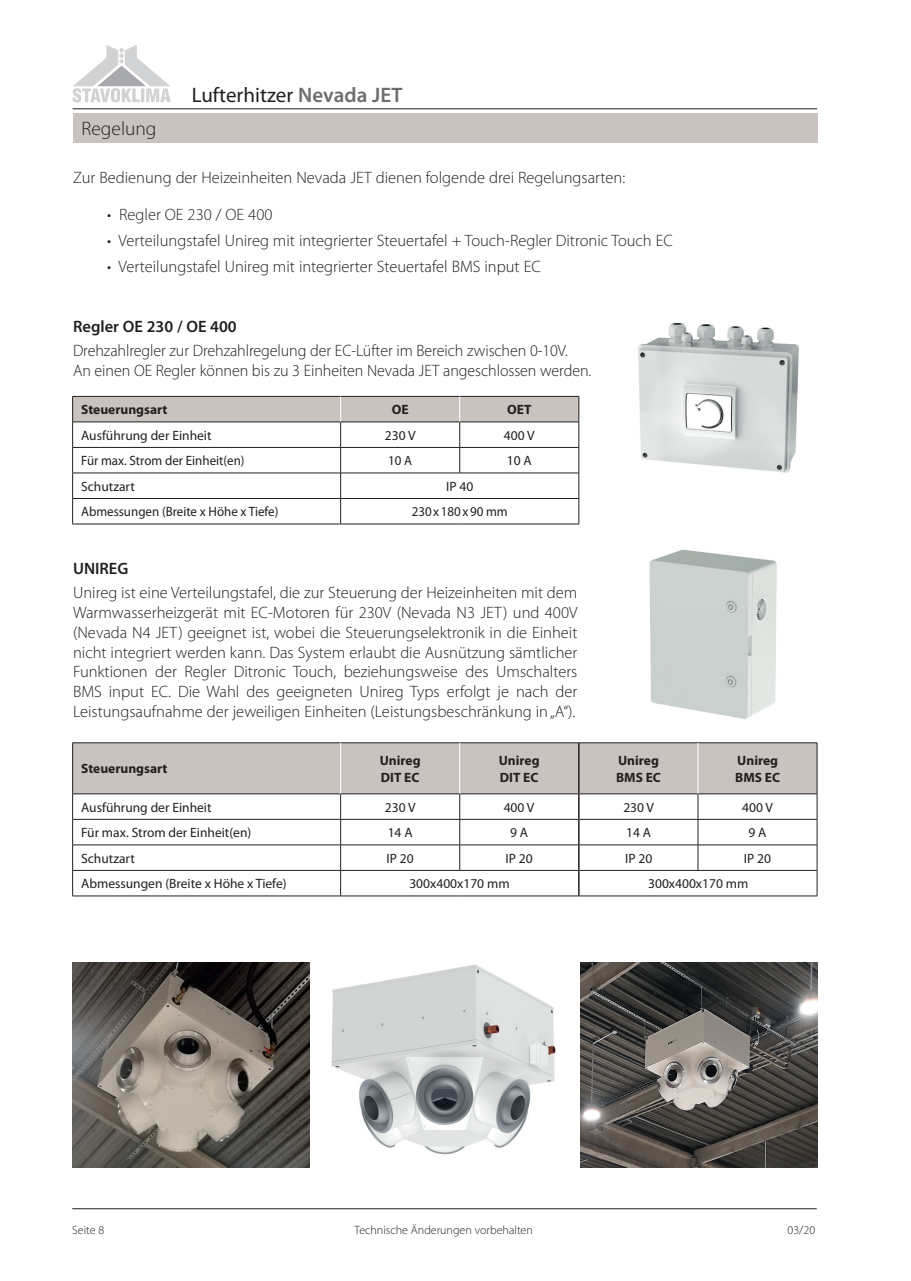
<style>
.page{position:relative;width:911px;height:1281px;background:#fff}
.page>*{position:absolute;margin:0;border:0;box-sizing:border-box;transform-origin:0 0}
.t1{font:21px "Myriad Pro";color:#231f20}
.t2{font:300 19.5px "Myriad Pro";color:#231f20}
.t3{font:300 16.5px/19.8px "Myriad Pro";color:#231f20}
.t4{font:600 16.5px "Myriad Pro";color:#231f20}
.t5{font:13.5px "Myriad Pro";color:#231f20}
.t6{font:700 13.5px/16.2px "Myriad Pro";color:#231f20}
.t7{font:13.5px "Myriad Pro";color:#231f20;scale:.96 1}
.t8{font:300 12px "Myriad Pro";color:#231f20}
.s1{font-weight:600;color:#6c6d70}
</style>
<div class="page">
<hr style="left:72px;top:1208px;width:744px;height:1px;background:#231f20">
<hr style="left:73px;top:108px;width:744px;height:1px;background:#231f20">
<svg style="left:73px;top:45px;width:97px;height:57px"></svg>
<div style="left:73px;top:113px;width:744px;height:30px;background:#cac2bf"></div>
<hr style="left:72px;top:742px;width:268px;height:1px;background:#231f20">
<hr style="left:340px;top:742px;width:120px;height:1px;background:#231f20">
<hr style="left:460px;top:742px;width:119px;height:1px;background:#231f20">
<hr style="left:579px;top:742px;width:119px;height:1px;background:#231f20">
<hr style="left:698px;top:742px;width:119px;height:1px;background:#231f20">
<hr style="left:72px;top:895px;width:268px;height:1px;background:#231f20">
<hr style="left:340px;top:895px;width:120px;height:1px;background:#231f20">
<hr style="left:460px;top:895px;width:119px;height:1px;background:#231f20">
<hr style="left:579px;top:895px;width:119px;height:1px;background:#231f20">
<hr style="left:698px;top:895px;width:119px;height:1px;background:#231f20">
<svg style="left:72px;top:743px;width:745px;height:152px"></svg>
<hr style="left:578px;top:743px;width:1px;height:51px;background:#231f20">
<hr style="left:816px;top:743px;width:1px;height:50px;background:#231f20">
<img style="left:638px;top:323px;width:161px;height:150px">
<img style="left:649px;top:549px;width:128px;height:170px">
<img style="left:73px;top:962px;width:236px;height:205px">
<img style="left:331px;top:964px;width:225px;height:191px">
<img style="left:580px;top:962px;width:237px;height:205px">
<hr style="left:72px;top:524px;width:268px;height:1px;background:#231f20">
<hr style="left:340px;top:524px;width:120px;height:1px;background:#231f20">
<hr style="left:460px;top:524px;width:119px;height:1px;background:#231f20">
<svg style="left:72px;top:396px;width:507px;height:128px"></svg>
<p class="t1" style="left:192px;top:82px;width:212px">Lufterhitzer <span class="s1">Nevada JET</span></p>
<p class="t2" style="left:81px;top:118px;width:77px">Regelung</p>
<p class="t3" style="left:73px;top:168px;width:554px">Zur Bedienung der Heizeinheiten Nevada JET dienen folgende drei Regelungsarten:</p>
<p class="t3" style="left:107px;top:204px;width:167px">• Regler OE 230 / OE 400</p>
<p class="t3" style="left:107px;top:231px;width:567px">• Verteilungstafel Unireg mit integrierter Steuertafel + Touch-Regler Ditronic Touch EC</p>
<p class="t3" style="left:107px;top:257px;width:435px">• Verteilungstafel Unireg mit integrierter Steuertafel BMS input EC</p>
<p class="t4" style="left:73px;top:316px;width:165px">Regler OE 230 / OE 400</p>
<p class="t3" style="left:73px;top:341px;width:520px">Drehzahlregler zur Drehzahlregelung der EC-Lüfter im Bereich zwischen 0-10V.<br>An einen OE Regler können bis zu 3 Einheiten Nevada JET angeschlossen werden.</p>
<p class="t6" style="left:81px;top:401px;width:88px">Steuerungsart</p>
<p class="t6" style="left:392px;top:401px;width:18px">OE</p>
<p class="t6" style="left:507px;top:401px;width:26px">OET</p>
<p class="t5" style="left:81px;top:427px;width:132px">Ausführung der Einheit</p>
<p class="t5" style="left:385px;top:427px;width:32px">230 V</p>
<p class="t5" style="left:504px;top:427px;width:32px">400 V</p>
<p class="t7" style="left:81px;top:452px;width:172px">Für max. Strom der Einheit(en)</p>
<p class="t7" style="left:388px;top:452px;width:26px">10 A</p>
<p class="t5" style="left:507px;top:452px;width:26px">10 A</p>
<p class="t5" style="left:81px;top:478px;width:55px">Schutzart</p>
<p class="t5" style="left:446px;top:478px;width:29px">IP 40</p>
<p class="t7" style="left:81px;top:503px;width:207px">Abmessungen (Breite x Höhe x Tiefe)</p>
<p class="t7" style="left:412px;top:503px;width:102px">230 x 180 x 90 mm</p>
<p class="t4" style="left:73px;top:558px;width:57px">UNIREG</p>
<p class="t3" style="left:73px;top:583px;width:506px;text-align:justify">Unireg ist eine Verteilungstafel, die zur Steuerung der Heizeinheiten mit dem Warmwasserheizgerät mit EC-Motoren für 230V (Nevada N3 JET) und 400V (Nevada N4 JET) geeignet ist, wobei die Steuerungselektronik in die Einheit nicht integriert werden kann. Das System erlaubt die Ausnützung sämtlicher Funktionen der Regler Ditronic Touch, beziehungsweise des Umschalters BMS input EC. Die Wahl des geeigneten Unireg Typs erfolgt je nach der Leistungsaufnahme der jeweiligen Einheiten (Leistungsbeschränkung in „A“).</p>
<p class="t6" style="left:81px;top:760px;width:88px">Steuerungsart</p>
<p class="t6" style="left:380px;top:752px;width:42px">Unireg<br>DIT EC</p>
<p class="t6" style="left:499px;top:752px;width:42px">Unireg<br>DIT EC</p>
<p class="t6" style="left:616px;top:752px;width:46px">Unireg<br>BMS EC</p>
<p class="t6" style="left:735px;top:752px;width:46px">Unireg<br>BMS EC</p>
<p class="t5" style="left:81px;top:799px;width:132px">Ausführung der Einheit</p>
<p class="t5" style="left:385px;top:799px;width:32px">230 V</p>
<p class="t5" style="left:503px;top:799px;width:32px">400 V</p>
<p class="t5" style="left:623px;top:799px;width:32px">230 V</p>
<p class="t5" style="left:742px;top:799px;width:32px">400 V</p>
<p class="t5" style="left:81px;top:824px;width:172px">Für max. Strom der Einheit(en)</p>
<p class="t5" style="left:388px;top:824px;width:26px">14 A</p>
<p class="t5" style="left:510px;top:824px;width:20px">9 A</p>
<p class="t5" style="left:626px;top:824px;width:26px">14 A</p>
<p class="t5" style="left:748px;top:824px;width:20px">9 A</p>
<p class="t5" style="left:81px;top:850px;width:55px">Schutzart</p>
<p class="t5" style="left:386px;top:850px;width:29px">IP 20</p>
<p class="t5" style="left:505px;top:850px;width:29px">IP 20</p>
<p class="t5" style="left:625px;top:850px;width:29px">IP 20</p>
<p class="t5" style="left:744px;top:850px;width:29px">IP 20</p>
<p class="t5" style="left:81px;top:875px;width:207px">Abmessungen (Breite x Höhe x Tiefe)</p>
<p class="t5" style="left:409px;top:875px;width:102px">300x400x170 mm</p>
<p class="t5" style="left:648px;top:875px;width:102px">300x400x170 mm</p>
<p class="t8" style="left:72px;top:1223px;width:34px">Seite 8</p>
<p class="t8" style="left:354px;top:1223px;width:180px">Technische Änderungen vorbehalten</p>
<p class="t8" style="left:787px;top:1223px;width:29px">03/20</p>
</div>
